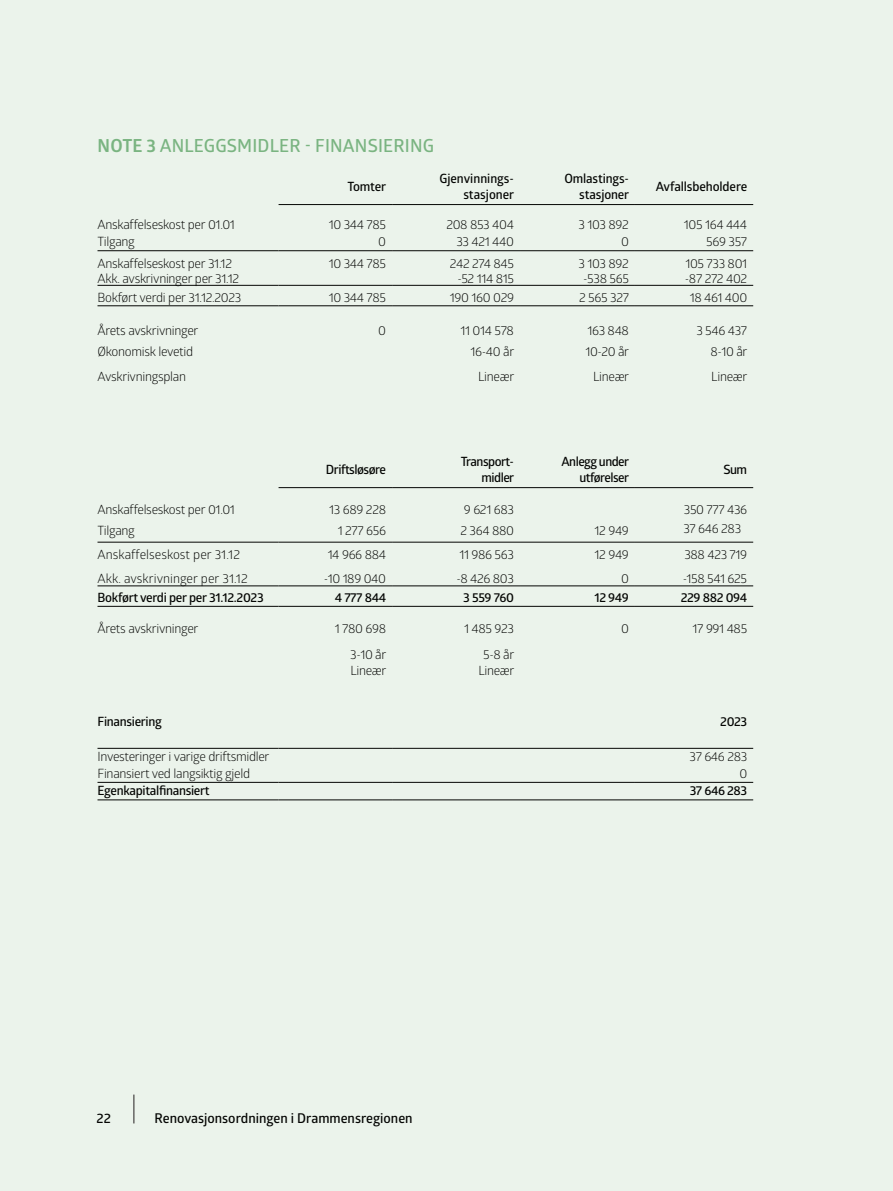
<style>
.page{position:relative;width:893px;height:1191px;background:#ebf3eb}
.page>*{position:absolute;margin:0;border:0;box-sizing:border-box;transform-origin:0 0}
.t1{font:600 18px "Glober";letter-spacing:.01em;color:#7ab481}
.t2{font:600 13.5px "Glober";color:#040503}
.t3{font:12.75px/15.3px "Glober";letter-spacing:-.03em;color:#040503}
.t4{font:600 12.75px/15.3px "Glober";letter-spacing:-.025em;color:#040503;text-align:right}
.t5{font:12.75px "Glober";color:#040503}
.t6{font:600 12.75px/15.3px "Glober";color:#040503;text-align:right}
.s1{font-weight:700}
</style>
<div class="page">
<hr style="left:279px;top:204px;width:113px;height:1px;background:#040503">
<hr style="left:392px;top:204px;width:128px;height:1px;background:#040503">
<hr style="left:520px;top:204px;width:115px;height:1px;background:#040503">
<hr style="left:635px;top:204px;width:118px;height:1px;background:#040503">
<hr style="left:98px;top:250px;width:181px;height:1px;background:#040503">
<hr style="left:279px;top:250px;width:113px;height:1px;background:#040503">
<hr style="left:392px;top:250px;width:128px;height:1px;background:#040503">
<hr style="left:520px;top:250px;width:115px;height:1px;background:#040503">
<hr style="left:635px;top:250px;width:118px;height:1px;background:#040503">
<hr style="left:98px;top:285px;width:181px;height:1px;background:#040503">
<hr style="left:279px;top:285px;width:113px;height:1px;background:#040503">
<hr style="left:392px;top:285px;width:128px;height:1px;background:#040503">
<hr style="left:520px;top:285px;width:115px;height:1px;background:#040503">
<hr style="left:635px;top:285px;width:118px;height:1px;background:#040503">
<hr style="left:98px;top:305px;width:181px;height:1px;background:#040503">
<hr style="left:279px;top:305px;width:113px;height:1px;background:#040503">
<hr style="left:392px;top:305px;width:128px;height:1px;background:#040503">
<hr style="left:520px;top:305px;width:115px;height:1px;background:#040503">
<hr style="left:635px;top:305px;width:118px;height:1px;background:#040503">
<hr style="left:279px;top:487px;width:113px;height:1px;background:#040503">
<hr style="left:392px;top:487px;width:128px;height:1px;background:#040503">
<hr style="left:520px;top:487px;width:115px;height:1px;background:#040503">
<hr style="left:635px;top:487px;width:118px;height:1px;background:#040503">
<hr style="left:98px;top:542px;width:181px;height:1px;background:#040503">
<hr style="left:279px;top:542px;width:113px;height:1px;background:#040503">
<hr style="left:392px;top:542px;width:128px;height:1px;background:#040503">
<hr style="left:520px;top:542px;width:115px;height:1px;background:#040503">
<hr style="left:635px;top:542px;width:118px;height:1px;background:#040503">
<hr style="left:98px;top:585px;width:181px;height:1px;background:#040503">
<hr style="left:279px;top:585px;width:113px;height:1px;background:#040503">
<hr style="left:392px;top:585px;width:128px;height:1px;background:#040503">
<hr style="left:520px;top:585px;width:115px;height:1px;background:#040503">
<hr style="left:635px;top:585px;width:118px;height:1px;background:#040503">
<hr style="left:98px;top:606px;width:181px;height:1px;background:#040503">
<hr style="left:279px;top:606px;width:113px;height:1px;background:#040503">
<hr style="left:392px;top:606px;width:128px;height:1px;background:#040503">
<hr style="left:520px;top:606px;width:115px;height:1px;background:#040503">
<hr style="left:635px;top:606px;width:118px;height:1px;background:#040503">
<hr style="left:98px;top:748px;width:181px;height:1px;background:#040503">
<hr style="left:279px;top:748px;width:113px;height:1px;background:#040503">
<hr style="left:392px;top:748px;width:128px;height:1px;background:#040503">
<hr style="left:520px;top:748px;width:115px;height:1px;background:#040503">
<hr style="left:635px;top:748px;width:118px;height:1px;background:#040503">
<hr style="left:98px;top:782px;width:181px;height:1px;background:#040503">
<hr style="left:279px;top:782px;width:113px;height:1px;background:#040503">
<hr style="left:392px;top:782px;width:128px;height:1px;background:#040503">
<hr style="left:520px;top:782px;width:115px;height:1px;background:#040503">
<hr style="left:635px;top:782px;width:118px;height:1px;background:#040503">
<hr style="left:98px;top:799px;width:181px;height:1px;background:#040503">
<hr style="left:279px;top:799px;width:113px;height:1px;background:#040503">
<hr style="left:392px;top:799px;width:128px;height:1px;background:#040503">
<hr style="left:520px;top:799px;width:115px;height:1px;background:#040503">
<hr style="left:635px;top:799px;width:118px;height:1px;background:#040503">
<svg style="left:134px;top:1094px;width:1px;height:29px"></svg>
<h1 class="t1" style="left:98px;top:133px;width:338px"><span class="s1">NOTE 3</span> ANLEGGSMIDLER - FINANSIERING</h1>
<p class="t4" style="left:347px;top:178px;width:41px">Tomter</p>
<p class="t6" style="left:439px;top:171px;width:76px">Gjenvinnings&shy;stasjoner</p>
<p class="t4" style="left:564px;top:171px;width:66px">Omlastings&shy;stasjoner</p>
<p class="t4" style="left:656px;top:178px;width:93px">Avfallsbeholdere</p>
<p class="t3" style="left:98px;top:216px;width:139px">Anskaffelseskost per 01.01</p>
<p class="t3" style="left:329px;top:216px;width:59px">10 344 785</p>
<p class="t3" style="left:446px;top:216px;width:69px">208 853 404</p>
<p class="t3" style="left:578px;top:216px;width:52px">3 103 892</p>
<p class="t3" style="left:684px;top:216px;width:65px">105 164 444</p>
<p class="t3" style="left:98px;top:233px;width:39px">Tilgang</p>
<p class="t3" style="left:378px;top:233px;width:9px">0</p>
<p class="t3" style="left:456px;top:233px;width:59px">33 421 440</p>
<p class="t3" style="left:621px;top:233px;width:9px">0</p>
<p class="t3" style="left:706px;top:233px;width:42px">569 357</p>
<p class="t3" style="left:98px;top:255px;width:136px">Anskaffelseskost per 31.12</p>
<p class="t3" style="left:329px;top:255px;width:59px">10 344 785</p>
<p class="t3" style="left:450px;top:255px;width:66px">242 274 845</p>
<p class="t3" style="left:578px;top:255px;width:52px">3 103 892</p>
<p class="t3" style="left:685px;top:255px;width:63px">105 733 801</p>
<p class="t3" style="left:98px;top:270px;width:143px">Akk. avskrivninger per 31.12</p>
<p class="t3" style="left:457px;top:270px;width:58px">-52 114 815</p>
<p class="t3" style="left:583px;top:270px;width:47px">-538 565</p>
<p class="t3" style="left:685px;top:270px;width:64px">-87 272 402</p>
<p class="t3" style="left:98px;top:289px;width:145px">Bokført verdi per 31.12.2023</p>
<p class="t3" style="left:329px;top:289px;width:59px">10 344 785</p>
<p class="t3" style="left:450px;top:289px;width:66px">190 160 029</p>
<p class="t3" style="left:579px;top:289px;width:51px">2 565 327</p>
<p class="t3" style="left:690px;top:289px;width:59px">18 461 400</p>
<p class="t3" style="left:98px;top:322px;width:103px">Årets avskrivninger</p>
<p class="t3" style="left:378px;top:322px;width:9px">0</p>
<p class="t3" style="left:461px;top:322px;width:55px">11 014 578</p>
<p class="t3" style="left:587px;top:322px;width:43px">163 848</p>
<p class="t3" style="left:696px;top:322px;width:52px">3 546 437</p>
<p class="t3" style="left:98px;top:343px;width:97px">Økonomisk levetid</p>
<p class="t3" style="left:471px;top:343px;width:45px">16-40 år</p>
<p class="t3" style="left:585px;top:343px;width:45px">10-20 år</p>
<p class="t3" style="left:710px;top:343px;width:39px">8-10 år</p>
<p class="t3" style="left:98px;top:369px;width:90px">Avskrivningsplan</p>
<p class="t3" style="left:478px;top:369px;width:38px">Lineær</p>
<p class="t3" style="left:593px;top:369px;width:38px">Lineær</p>
<p class="t3" style="left:711px;top:369px;width:38px">Lineær</p>
<p class="t4" style="left:326px;top:461px;width:62px">Driftsløsøre</p>
<p class="t4" style="left:461px;top:454px;width:55px">Transport&shy;midler</p>
<p class="t4" style="left:561px;top:454px;width:69px">Anlegg under utførelser</p>
<p class="t4" style="left:723px;top:461px;width:25px">Sum</p>
<p class="t3" style="left:98px;top:501px;width:139px">Anskaffelseskost per 01.01</p>
<p class="t3" style="left:329px;top:501px;width:58px">13 689 228</p>
<p class="t3" style="left:464px;top:501px;width:52px">9 621 683</p>
<p class="t3" style="left:684px;top:501px;width:65px">350 777 436</p>
<p class="t3" style="left:98px;top:523px;width:39px">Tilgang</p>
<p class="t3" style="left:338px;top:523px;width:50px">1 277 656</p>
<p class="t3" style="left:460px;top:523px;width:55px">2 364 880</p>
<p class="t3" style="left:595px;top:523px;width:36px">12 949</p>
<p class="t3" style="left:683px;top:520px;width:59px">37 646 283</p>
<p class="t5" style="left:98px;top:546px;width:144px">Anskaffelseskost per 31.12</p>
<p class="t3" style="left:328px;top:546px;width:60px">14 966 884</p>
<p class="t3" style="left:459px;top:546px;width:56px">11 986 563</p>
<p class="t3" style="left:595px;top:546px;width:36px">12 949</p>
<p class="t3" style="left:684px;top:546px;width:64px">388 423 719</p>
<p class="t5" style="left:98px;top:570px;width:152px">Akk. avskrivninger per 31.12</p>
<p class="t3" style="left:324px;top:570px;width:64px">-10 189 040</p>
<p class="t3" style="left:456px;top:570px;width:59px">-8 426 803</p>
<p class="t3" style="left:621px;top:570px;width:9px">0</p>
<p class="t3" style="left:683px;top:570px;width:66px">-158 541 625</p>
<p class="t4" style="left:98px;top:589px;width:168px">Bokført verdi per per 31.12.2023</p>
<p class="t4" style="left:335px;top:589px;width:53px">4 777 844</p>
<p class="t4" style="left:463px;top:589px;width:52px">3 559 760</p>
<p class="t4" style="left:595px;top:589px;width:36px">12 949</p>
<p class="t4" style="left:681px;top:589px;width:68px">229 882 094</p>
<p class="t3" style="left:98px;top:620px;width:103px">Årets avskrivninger</p>
<p class="t3" style="left:335px;top:620px;width:53px">1 780 698</p>
<p class="t3" style="left:464px;top:620px;width:51px">1 485 923</p>
<p class="t3" style="left:621px;top:620px;width:9px">0</p>
<p class="t3" style="left:693px;top:620px;width:56px">17 991 485</p>
<p class="t3" style="left:350px;top:646px;width:38px">3-10 år<br>Lineær</p>
<p class="t3" style="left:478px;top:646px;width:37px;text-align:center">5-8 år<br>Lineær</p>
<p class="t4" style="left:98px;top:713px;width:66px">Finansiering</p>
<p class="t4" style="left:720px;top:713px;width:29px">2023</p>
<p class="t3" style="left:98px;top:748px;width:173px">Investeringer i varige driftsmidler</p>
<p class="t3" style="left:689px;top:748px;width:59px">37 646 283</p>
<p class="t3" style="left:98px;top:765px;width:154px">Finansiert ved langsiktig gjeld</p>
<p class="t3" style="left:739px;top:765px;width:9px">0</p>
<p class="t4" style="left:98px;top:782px;width:114px">Egenkapitalfinansiert</p>
<p class="t4" style="left:690px;top:782px;width:59px">37 646 283</p>
<p class="t2" style="left:97px;top:1109px;width:16px">22</p>
<p class="t2" style="left:155px;top:1109px;width:260px">Renovasjonsordningen i Drammensregionen</p>
</div>
